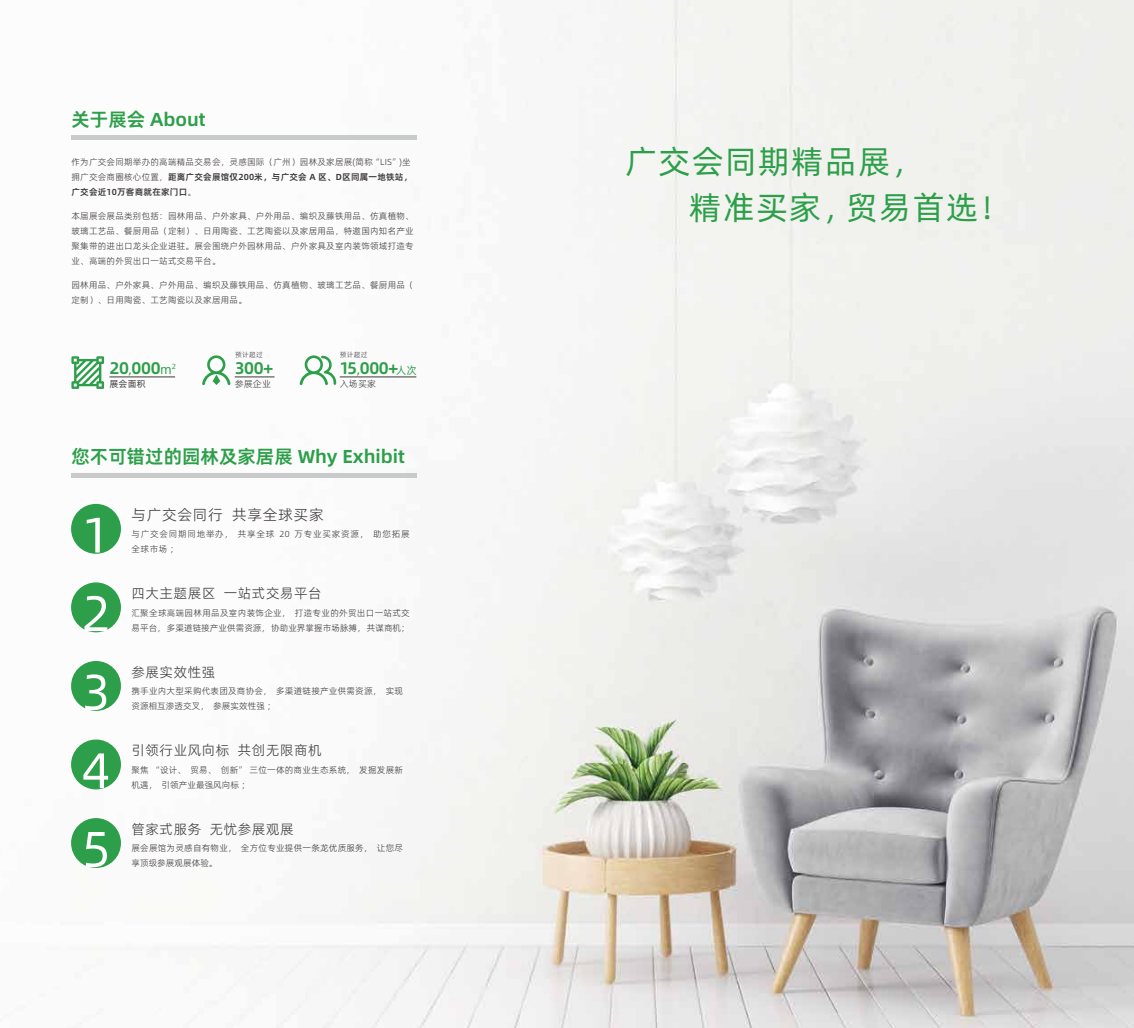
<style>
.page{position:relative;width:1134px;height:1028px;background:#fff}
.page>*{position:absolute;margin:0;border:0;box-sizing:border-box;transform-origin:0 0}
.t1{font:50px "Alibaba Pu Hui Ti 3 55 Regular";color:#fff}
.t2{font:32.5px/45.6px "Alibaba Pu Hui Ti 3 55 Regular";letter-spacing:.04em;color:#2d9f4a}
.t3{font:18.75px "Alibaba Pu Hui Ti 3 85 Bold";color:#2d9f4a}
.t4{font:16.88px "Alibaba Pu Hui Ti 3 85 Bold";letter-spacing:-.02em;color:#2d9f4a}
.t5{font:15px "Alibaba Pu Hui Ti 3 45 Light";letter-spacing:.04em;color:#3e3a39}
.t6{font:13.75px "Alibaba Pu Hui Ti 3 45 Light";letter-spacing:.04em;color:#3e3a39}
.t7{font:9.12px "Alibaba Pu Hui Ti 3 45 Light";letter-spacing:.02em;color:#3e3a39}
.t8{font:9.12px "Alibaba Pu Hui Ti 3 55 Regular";color:#3e3a39}
.t9{font:8.75px/15px "Alibaba Pu Hui Ti 3 45 Light";letter-spacing:.02em;color:#3e3a39}
.t10{font:8.75px/15px "Alibaba Pu Hui Ti 3 85 Bold";letter-spacing:.02em;color:#3e3a39}
.t11{font:8.75px/15px "Alibaba Pu Hui Ti 3 45 Light";letter-spacing:.08em;color:#3e3a39}
.t12{font:6.88px "Alibaba Pu Hui Ti 3 45 Light";letter-spacing:.04em;color:#3e3a39}
.s1{font-family:"Alibaba Pu Hui Ti 3 45 Light"}
.s2{font-size:9.88px}
.s3{font-family:"Alibaba Pu Hui Ti 3 55 Regular";font-size:12.62px}
.s4{font-family:"Alibaba Pu Hui Ti 3 55 Regular";font-size:10.5px}
</style>
<div class="page">
<img style="left:71px;top:0;width:1063px;height:1028px">
<hr style="left:109px;top:376px;width:66px;height:1px;background:#3e3a39">
<hr style="left:340px;top:376px;width:76px;height:1px;background:#3e3a39">
<hr style="left:235px;top:376px;width:40px;height:1px;background:#3e3a39">
<svg style="left:71px;top:356px;width:33px;height:33px"></svg>
<svg style="left:202px;top:355px;width:28px;height:30px"></svg>
<svg style="left:300px;top:355px;width:36px;height:30px"></svg>
<div style="left:71px;top:135px;width:346px;height:5px;background:#c9caca"></div>
<div style="left:71px;top:472px;width:346px;height:5px;background:#c9caca"></div>
<div style="left:71px;top:504px;width:50px;height:50px;background:#2d9f4a;border-radius:50%"></div>
<div style="left:71px;top:582px;width:50px;height:50px;background:#2d9f4a;border-radius:50%"></div>
<div style="left:71px;top:739px;width:50px;height:50px;background:#2d9f4a;border-radius:50%"></div>
<div style="left:71px;top:818px;width:50px;height:50px;background:#2d9f4a;border-radius:50%"></div>
<div style="left:71px;top:661px;width:50px;height:50px;background:#2d9f4a;border-radius:50%"></div>
<h3 class="t3" style="left:71px;top:105px;width:136px">关于展会 About</h3>
<p class="t9" style="left:71px;top:154px;width:341px">作为广交会同期举办的高端精品交易会，灵感国际（广州）园林及家居展(简称“LIS”)坐</p>
<p class="t10" style="left:71px;top:169px;width:342px"><span class="s1">拥广交会商圈核心位置，</span>距离广交会展馆仅200米，与广交会 A 区、D区同属一地铁站，广交会近10万客商就在家门口<span class="s1">。</span></p>
<p class="t9" style="left:71px;top:208px;width:344px;text-align:justify">本届展会展品类别包括：园林用品、户外家具、户外用品、编织及藤铁用品、仿真植物、玻璃工艺品、餐厨用品（定制）、日用陶瓷、工艺陶瓷以及家居用品，特邀国内知名产业聚集带的进出口龙头企业进驻。展会围绕户外园林用品、户外家具及室内装饰领域打造专业、高端的外贸出口一站式交易平台。</p>
<p class="t9" style="left:71px;top:277px;width:344px">园林用品、户外家具、户外用品、编织及藤铁用品、仿真植物、玻璃工艺品、餐厨用品（定制）、日用陶瓷、工艺陶瓷以及家居用品。</p>
<h3 class="t4" style="left:109px;top:354px;width:68px">20<span class="s2">,</span>000<span class="s3">m</span><sup>2</sup></h3>
<p class="t8" style="left:109px;top:377px;width:38px">展会面积</p>
<p class="t12" style="left:235px;top:349px;width:29px">预计超过</p>
<h3 class="t4" style="left:235px;top:354px;width:40px">300+</h3>
<p class="t7" style="left:235px;top:377px;width:38px">参展企业</p>
<p class="t12" style="left:340px;top:349px;width:29px">预计超过</p>
<h3 class="t4" style="left:339px;top:354px;width:79px">15<span class="s2">,</span>000+<span class="s4">人次</span></h3>
<p class="t7" style="left:340px;top:377px;width:38px">入场买家</p>
<h3 class="t3" style="left:71px;top:442px;width:335px">您不可错过的园林及家居展 Why Exhibit</h3>
<h1 class="t1" style="left:82px;top:497px;width:30px">1</h1>
<h1 class="t1" style="left:82px;top:576px;width:30px">2</h1>
<h1 class="t1" style="left:82px;top:654px;width:30px">3</h1>
<h1 class="t1" style="left:82px;top:733px;width:30px">4</h1>
<h1 class="t1" style="left:82px;top:811px;width:30px">5</h1>
<h3 class="t5" style="left:131px;top:503px;width:194px">与广交会同行 共享全球买家</h3>
<p class="t11" style="left:131px;top:526px;width:280px">与广交会同期同地举办，共享全球 20 万专业买家资源，助您拓展全球市场；</p>
<h3 class="t6" style="left:131px;top:583px;width:192px">四大主题展区 一站式交易平台</h3>
<p class="t9" style="left:131px;top:604px;width:280px">汇聚全球高端园林用品及室内装饰企业，打造专业的外贸出口一站式交易平台，多渠道链接产业供需资源，协助业界掌握市场脉搏，共谋商机；</p>
<h3 class="t6" style="left:131px;top:661px;width:85px">参展实效性强</h3>
<p class="t9" style="left:131px;top:683px;width:273px">携手业内大型采购代表团及商协会，多渠道链接产业供需资源，实现资源相互渗透交叉，参展实效性强；</p>
<h3 class="t6" style="left:131px;top:740px;width:192px">引领行业风向标 共创无限商机</h3>
<p class="t9" style="left:131px;top:761px;width:273px">聚焦 “设计、贸易、创新” 三位一体的商业生态系统，发掘发展新机遇，引领产业最强风向标；</p>
<h3 class="t6" style="left:131px;top:818px;width:164px">管家式服务 无忧参展观展</h3>
<p class="t9" style="left:131px;top:840px;width:273px">展会展馆为灵感自有物业，全方位专业提供一条龙优质服务，让您尽享顶级参展观展体验。</p>
<h2 class="t2" style="left:689px;top:137px;width:323px;text-indent:-64px">广交会同期精品展，<br>精准买家，贸易首选！</h2>
</div>
